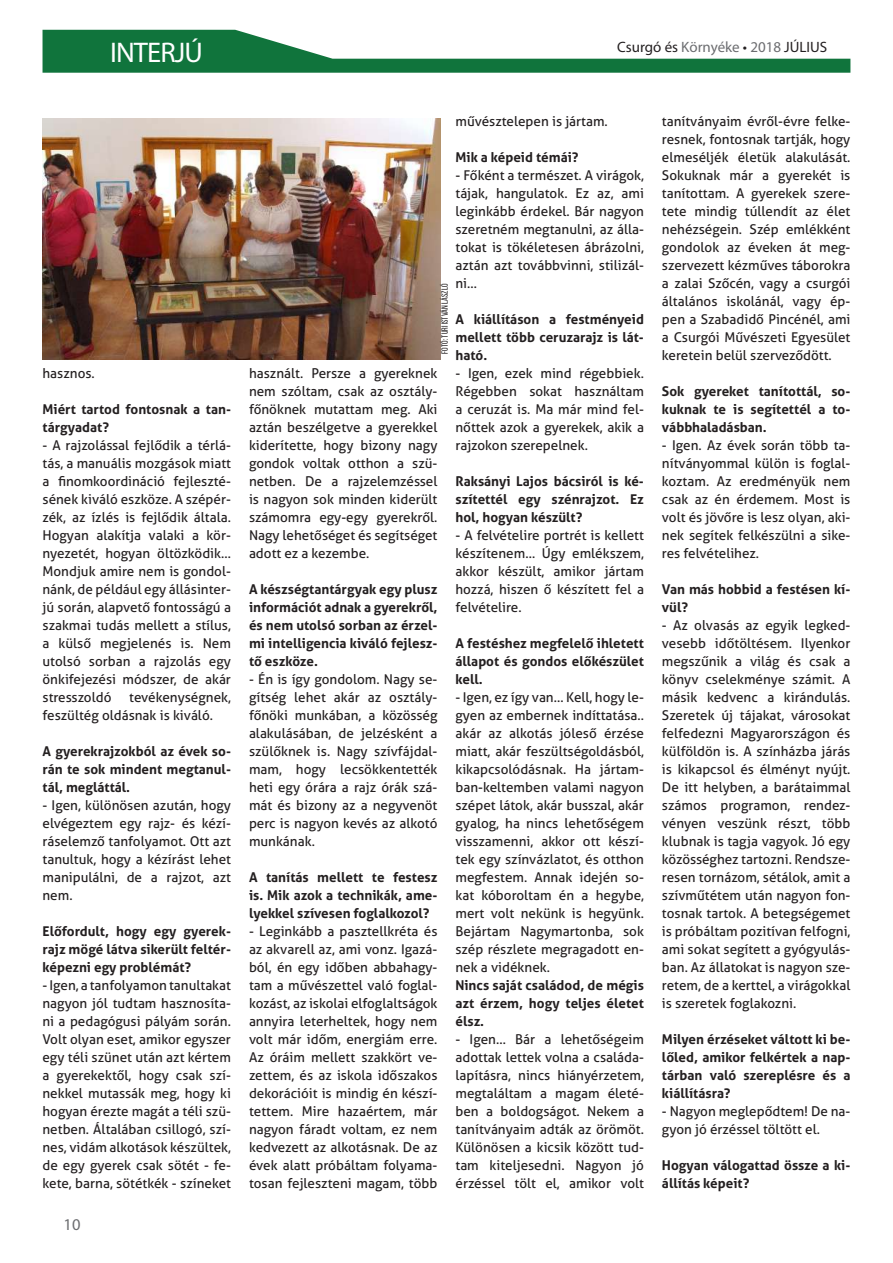
<style>
.page{position:relative;width:893px;height:1263px;background:#fff}
.page>*{position:absolute;margin:0;border:0;box-sizing:border-box;transform-origin:0 0}
.t1{font:28.5px "Myriad Pro";letter-spacing:-.03em;color:#fff}
.t2{font:16.5px "Myriad Pro";color:#6c6d70}
.t3{font:15px "Myriad Pro";color:#231f20}
.t4{font:13.5px/18px "Aller";color:#231f20;text-align:justify}
.t5{font:700 13.5px/18px "Aller";color:#231f20;text-align:justify}
.t6{font:9px "Bebas Neue";color:#231f20}
.s1{color:#6c6d70}
</style>
<div class="page">
<svg style="left:43px;top:30px;width:807px;height:43px"></svg>
<img style="left:43px;top:119px;width:397px;height:241px">
<h1 class="t1" style="left:110px;top:35px;width:94px">INTERJÚ</h1>
<p class="t3" style="left:617px;top:38px;width:212px">Csurgó és <span class="s1">Környéke</span> • <span class="s1">2018</span> JÚLIUS</p>
<p class="t4" style="left:43px;top:364px;width:54px">hasznos.</p>
<p class="t5" style="left:43px;top:400px;width:190px">Miért tartod fontosnak a tan&shy;tárgyadat?</p>
<p class="t4" style="left:43px;top:436px;width:190px">- A rajzolással fejlődik a térlá&shy;tás, a manuális mozgások miatt a finomkoordináció fejleszté&shy;sének kiváló eszköze. A szépér&shy;zék, az ízlés is fejlődik általa.<br>Hogyan alakítja valaki a kör&shy;nyezetét, hogyan öltözködik… Mondjuk amire nem is gondol&shy;nánk, de például egy állásinter&shy;jú során, alapvető fontosságú a szakmai tudás mellett a stílus, a külső megjelenés is. Nem utolsó sorban a rajzolás egy önkifejezési módszer, de akár stresszoldó</p>
<p class="t4" style="left:43px;top:688px;width:190px;text-indent:87px">tevékenységnek, feszültég oldásnak is kiváló.</p>
<p class="t5" style="left:43px;top:742px;width:190px">A gyerekrajzokból az évek so&shy;rán te sok mindent megtanul&shy;tál, megláttál.</p>
<p class="t4" style="left:43px;top:796px;width:190px">- Igen, különösen azután, hogy elvégeztem egy rajz- és kézí&shy;ráselemző tanfolyamot. Ott azt tanultuk, hogy a kézírást lehet manipulálni, de a rajzot, azt nem.</p>
<p class="t5" style="left:43px;top:922px;width:190px">Előfordult, hogy egy gyerek&shy;rajz mögé látva sikerült feltér&shy;képezni egy problémát?</p>
<p class="t4" style="left:43px;top:976px;width:190px">- Igen, a tanfolyamon tanultakat nagyon jól tudtam hasznosíta&shy;ni a pedagógusi pályám során.<br>Volt olyan eset, amikor egyszer egy téli szünet után azt kértem a gyerekektől, hogy csak szí&shy;nekkel mutassák meg, hogy ki hogyan érezte magát a téli szü&shy;netben. Általában csillogó, szí&shy;nes, vidám alkotások készültek, de egy gyerek csak sötét - fe&shy;kete, barna, sötétkék - színeket</p>
<p class="t2" style="left:64px;top:1214px;width:18px">10</p>
<p class="t4" style="left:455px;top:112px;width:154px">művésztelepen is jártam.</p>
<p class="t5" style="left:455px;top:148px;width:125px">Mik a képeid témái?</p>
<p class="t4" style="left:455px;top:166px;width:190px">- Főként a természet. A virágok, tájak, hangulatok. Ez az, ami leginkább érdekel. Bár nagyon szeretném megtanulni, az álla&shy;tokat is tökéletesen ábrázolni, aztán azt továbbvinni, stilizál&shy;ni…</p>
<p class="t5" style="left:455px;top:310px;width:190px">A kiállításon a festményeid mellett több ceruzarajz is lát&shy;ható.</p>
<p class="t4" style="left:455px;top:364px;width:190px">- Igen, ezek mind régebbiek.<br>Régebben sokat használtam a ceruzát is. Ma már mind fel&shy;nőttek azok a gyerekek, akik a rajzokon szerepelnek.</p>
<p class="t5" style="left:455px;top:472px;width:190px">Raksányi Lajos bácsiról is ké&shy;szítettél egy szénrajzot. Ez hol, hogyan készült?</p>
<p class="t4" style="left:455px;top:526px;width:190px">- A felvételire portrét is kellett készítenem… Úgy emlékszem, akkor készült, amikor jártam hozzá, hiszen ő készített fel a felvételire.</p>
<p class="t5" style="left:455px;top:634px;width:190px">A festéshez megfelelő ihletett állapot és gondos előkészület kell.</p>
<p class="t4" style="left:455px;top:688px;width:190px">- Igen, ez így van… Kell, hogy le&shy;gyen az embernek indíttatása.. akár az alkotás jóleső érzése miatt, akár feszültségoldásból, kikapcsolódásnak. Ha jártam&shy;ban-keltemben valami nagyon szépet látok, akár busszal, akár gyalog, ha nincs lehetőségem visszamenni, akkor ott készí&shy;tek egy színvázlatot, és otthon megfestem. Annak idején so&shy;kat kóboroltam én a hegybe, mert volt nekünk is hegyünk.<br>Bejártam Nagymartonba, sok szép részlete megragadott en&shy;nek a vidéknek.</p>
<p class="t5" style="left:455px;top:976px;width:190px">Nincs saját családod, de mégis azt érzem, hogy teljes életet élsz.</p>
<p class="t4" style="left:455px;top:1030px;width:190px">- Igen… Bár a lehetőségeim adottak lettek volna a családa&shy;lapításra, nincs hiányérzetem, megtaláltam a magam életé&shy;ben a boldogságot. Nekem a tanítványaim adták az örömöt.<br>Különösen a kicsik között tud&shy;tam kiteljesedni. Nagyon jó érzéssel tölt el, amikor volt</p>
<p class="t6" style="left:440px;top:354px;width:71px;rotate:-90deg">FoTÓ: TURI ISTVÁN LÁSZLÓ</p>
<p class="t4" style="left:249px;top:364px;width:190px">használt. Persze a gyereknek nem szóltam, csak az osztály&shy;főnöknek mutattam meg. Aki aztán beszélgetve a gyerekkel kiderítette, hogy bizony nagy gondok voltak otthon a szü&shy;netben. De a rajzelemzéssel is nagyon sok minden kiderült számomra egy-egy gyerekről.<br>Nagy lehetőséget és segítséget adott ez a kezembe.</p>
<p class="t5" style="left:249px;top:580px;width:190px">A készségtantárgyak egy plusz információt adnak a gyerekről, és nem utolsó sorban az érzel&shy;mi intelligencia kiváló fejlesz&shy;tő eszköze.</p>
<p class="t4" style="left:249px;top:670px;width:190px">- Én is így gondolom. Nagy se&shy;gítség lehet akár az osztály&shy;főnöki munkában, a közösség alakulásában, de jelzésként a szülőknek is. Nagy szívfájdal&shy;mam, hogy lecsökkentették heti egy órára a rajz órák szá&shy;mát és bizony az a negyvenöt perc is nagyon kevés az alkotó munkának.</p>
<p class="t5" style="left:249px;top:868px;width:190px">A tanítás mellett te festesz is. Mik azok a technikák, ame&shy;lyekkel szívesen foglalkozol?</p>
<p class="t4" style="left:249px;top:922px;width:190px">- Leginkább a pasztellkréta és az akvarell az, ami vonz. Igazá&shy;ból, én egy időben abbahagy&shy;tam a művészettel való foglal&shy;kozást, az iskolai elfoglaltságok annyira leterheltek, hogy nem volt már időm, energiám erre.<br>Az óráim mellett szakkört ve&shy;zettem, és az iskola időszakos dekorációit is mindig én készí&shy;tettem. Mire hazaértem, már nagyon fáradt voltam, ez nem kedvezett az alkotásnak. De az évek alatt próbáltam folyama&shy;tosan fejleszteni magam, több</p>
<p class="t4" style="left:662px;top:112px;width:190px">tanítványaim évről-évre felke&shy;resnek, fontosnak tartják, hogy elmeséljék életük alakulását.<br>Sokuknak már a gyerekét is tanítottam. A gyerekek szere&shy;tete mindig túllendít az élet nehézségein. Szép emlékként gondolok az éveken át meg&shy;szervezett kézműves táborokra a zalai Szőcén, vagy a csurgói általános iskolánál, vagy ép&shy;pen a Szabadidő Pincénél, ami a Csurgói Művészeti Egyesület keretein belül szerveződött.</p>
<p class="t5" style="left:662px;top:382px;width:190px">Sok gyereket tanítottál, so&shy;kuknak te is segítettél a to&shy;vábbhaladásban.</p>
<p class="t4" style="left:662px;top:436px;width:190px">- Igen. Az évek során több ta&shy;nítványommal külön is foglal&shy;koztam. Az eredményük nem csak az én érdemem. Most is volt és jövőre is lesz olyan, aki&shy;nek segítek felkészülni a sike&shy;res felvételihez.</p>
<p class="t5" style="left:662px;top:580px;width:190px">Van más hobbid a festésen kí&shy;vül?</p>
<p class="t4" style="left:662px;top:616px;width:190px">- Az olvasás az egyik legked&shy;vesebb időtöltésem. Ilyenkor megszűnik a világ és csak a könyv cselekménye számit. A másik kedvenc a kirándulás.<br>Szeretek új tájakat, városokat felfedezni Magyarországon és külföldön is. A színházba járás is kikapcsol és élményt nyújt.<br>De itt helyben, a barátaimmal számos programon, rendez&shy;vényen veszünk részt, több klubnak is tagja vagyok. Jó egy közösséghez tartozni. Rendsze&shy;resen tornázom, sétálok, amit a szívműtétem után nagyon fon&shy;tosnak tartok. A betegségemet is próbáltam pozitívan felfogni, ami sokat segített a gyógyulás&shy;ban. Az állatokat is nagyon sze&shy;retem, de a kerttel, a virágokkal is szeretek foglakozni.</p>
<p class="t5" style="left:662px;top:1030px;width:190px">Milyen érzéseket váltott ki be&shy;lőled, amikor felkértek a nap&shy;tárban való szereplésre és a kiállításra?</p>
<p class="t4" style="left:662px;top:1102px;width:190px">- Nagyon meglepődtem! De na&shy;gyon jó érzéssel töltött el.</p>
<p class="t5" style="left:662px;top:1156px;width:190px">Hogyan válogattad össze a ki&shy;állítás képeit?</p>
</div>
